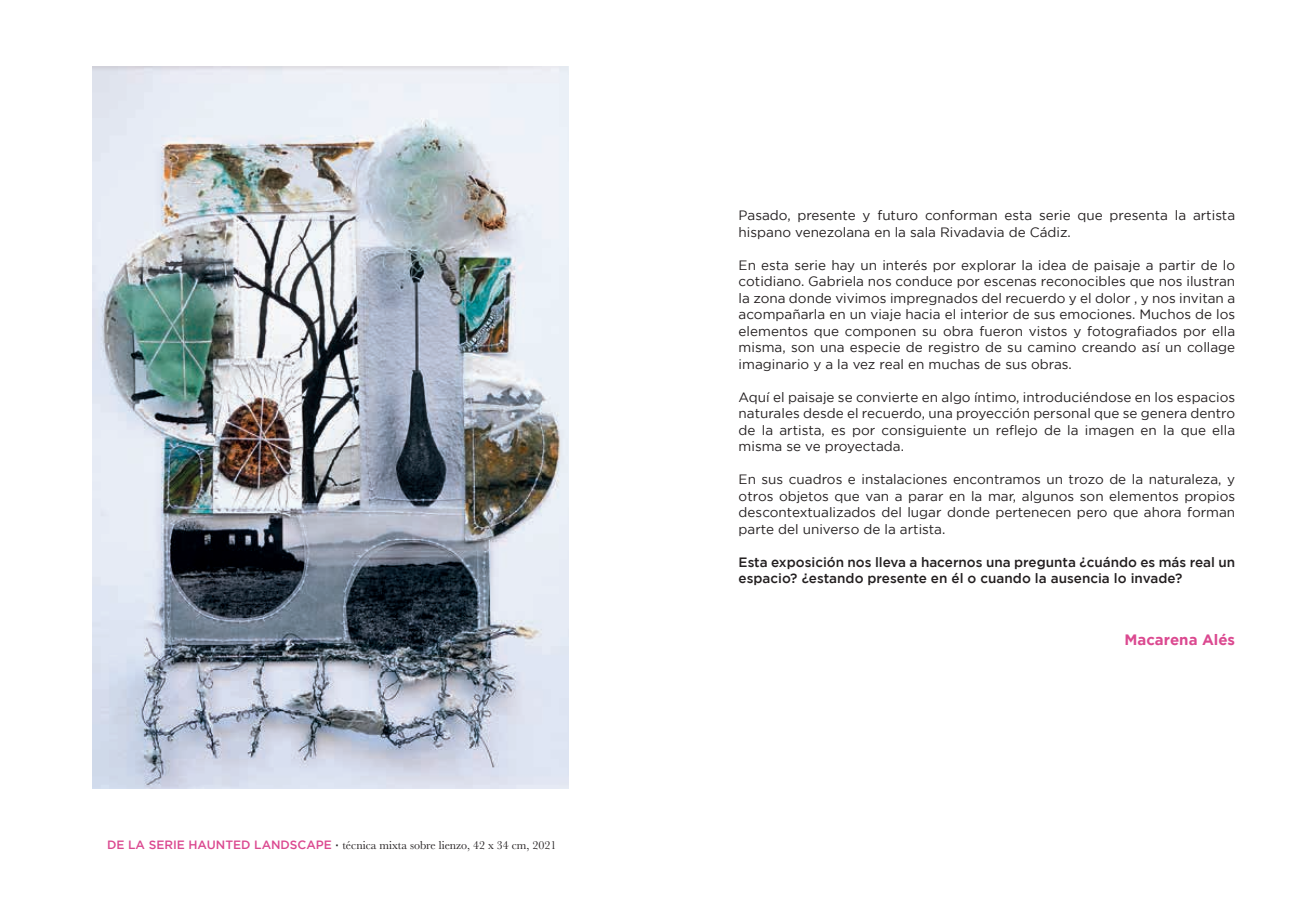
<style>
.page{position:relative;width:1302px;height:919px;background:#fff}
.page>*{position:absolute;margin:0;border:0;box-sizing:border-box;transform-origin:0 0}
.t1{font:700 15px "Gotham";color:#db4990}
.t2{font:13.5px/16.5px "Gotham";color:#231f20;text-align:justify}
.t3{font:500 13.5px/16.5px "Gotham";color:#231f20}
.t4{font:12px "Baskerville";color:#231f20}
.s1{font-family:"Gotham";font-weight:500;color:#db4990}
.s2{font-family:"Gotham";font-weight:500}
</style>
<div class="page">
<img style="left:92px;top:67px;width:476px;height:721px">
<p class="t4" style="left:107px;top:837px;width:451px"><span class="s1">DE LA SERIE HAUNTED LANDSCAPE</span> <span class="s2">·</span> técnica mixta sobre lienzo, 42 x 34 cm, 2021</p>
<p class="t2" style="left:738px;top:207px;width:498px">Pasado, presente y futuro conforman esta serie que presenta la artista hispano venezolana en la sala Rivadavia de Cádiz.</p>
<p class="t2" style="left:738px;top:256px;width:498px">En esta serie hay un interés por explorar la idea de paisaje a partir de lo cotidiano. Gabriela nos conduce por escenas reconocibles que nos ilustran la zona donde vivimos impregnados del recuerdo y el dolor , y nos invitan a acompañarla en un viaje hacia el interior de sus emociones. Muchos de los elementos que componen su obra fueron vistos y fotografiados por ella misma, son una especie de registro de su camino creando así un collage imaginario y a la vez real en muchas de sus obras.</p>
<p class="t2" style="left:738px;top:388px;width:498px">Aquí el paisaje se convierte en algo íntimo, introduciéndose en los espacios naturales desde el recuerdo, una proyección personal que se genera dentro de la artista, es por consiguiente un reflejo de la imagen en la que ella misma se ve proyectada.</p>
<p class="t2" style="left:738px;top:471px;width:498px">En sus cuadros e instalaciones encontramos un trozo de la naturaleza, y otros objetos que van a parar en la mar, algunos son elementos propios descontextualizados del lugar donde pertenecen pero que ahora forman parte del universo de la artista.</p>
<p class="t3" style="left:738px;top:553px;width:498px">Esta exposición nos lleva a hacernos una pregunta ¿cuándo es más real un espacio? ¿estando presente en él o cuando la ausencia lo invade?</p>
<p class="t1" style="left:1124px;top:630px;width:112px">Macarena Alés</p>
</div>
